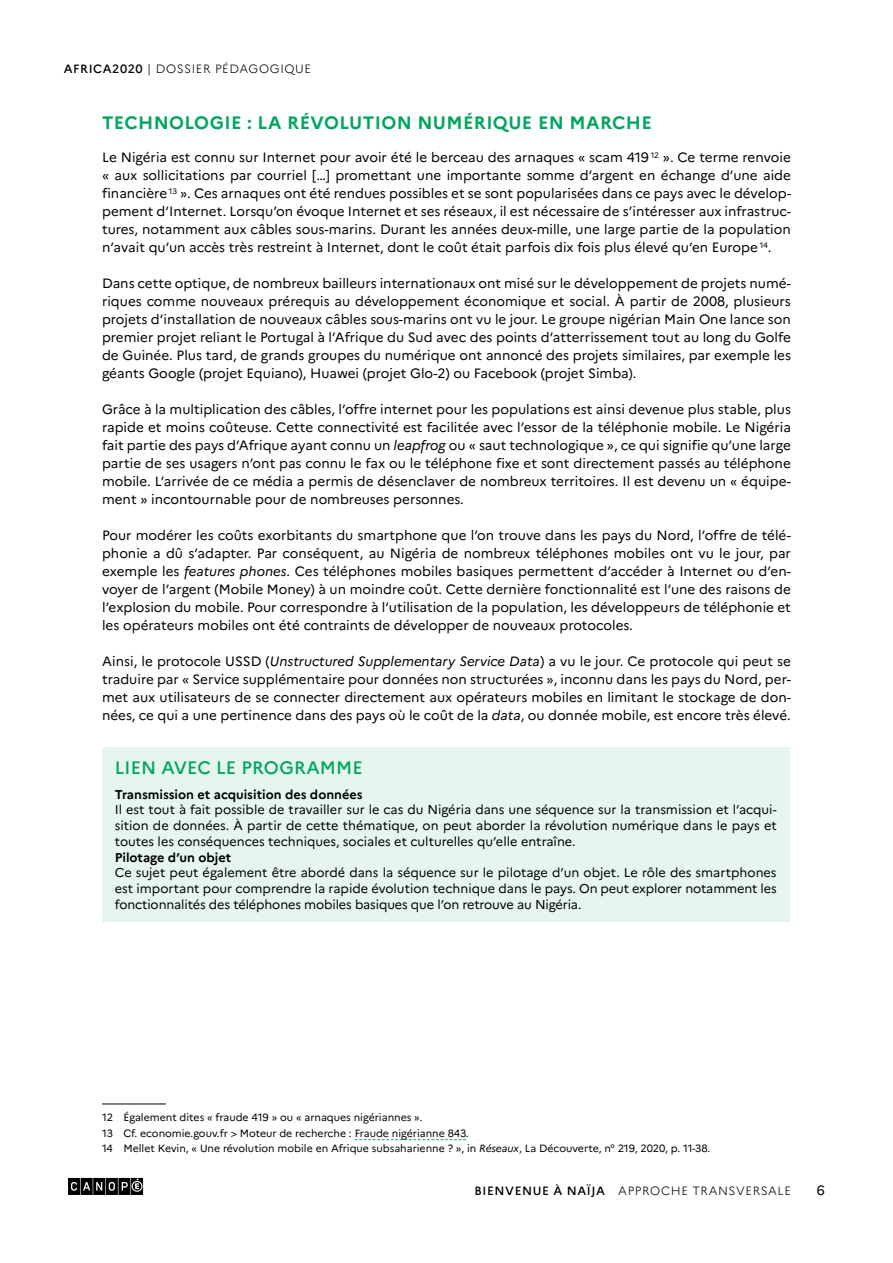
<style>
.page{position:relative;width:893px;height:1263px;background:#fff}
.page>*{position:absolute;margin:0;border:0;box-sizing:border-box;transform-origin:0 0}
.t1{font:700 18px "Marianne";letter-spacing:.02em;color:#00a65e}
.t2{font:500 18px "Marianne";letter-spacing:.01em;color:#00a65e}
.t3{font:13.5px/18px "Marianne";color:#000;text-align:justify}
.t4{font:12.75px/15.8px "Marianne";letter-spacing:-.01em;color:#000;text-align:justify}
.t5{font:700 12.75px "Marianne";color:#000}
.t6{font:300 12px "Marianne";letter-spacing:.05em;color:#000}
.t7{font:500 12px "Marianne";letter-spacing:.05em;color:#000}
.t8{font:10.5px/15.8px "Marianne";color:#000}
.s1{font-weight:500}
.s2{font-style:italic}
</style>
<div class="page">
<svg style="left:68px;top:1178px;width:75px;height:17px"></svg>
<div style="left:102px;top:748px;width:687px;height:174px;background:#e6f6ef"></div>
<hr style="left:102px;top:1103px;width:64px;height:1px;background:#000">
<svg style="left:355px;top:1139px;width:111px;height:1px"></svg>
<p class="t6" style="left:64px;top:61px;width:249px"><span class="s1">AFRICA2020</span> | DOSSIER PÉDAGOGIQUE</p>
<h1 class="t1" style="left:102px;top:111px;width:551px">TECHNOLOGIE : LA RÉVOLUTION NUMÉRIQUE EN MARCHE</h1>
<p class="t3" style="left:102px;top:148px;width:691px">Le Nigéria est connu sur Internet pour avoir été le berceau des arnaques « scam 419 <sup>12</sup> ». Ce terme renvoie « aux sollicitations par courriel […] promettant une importante somme d’argent en échange d’une aide financière <sup>13</sup> ». Ces arnaques ont été rendues possibles et se sont popularisées dans ce pays avec le dévelop&shy;pement d’Internet. Lorsqu’on évoque Internet et ses réseaux, il est nécessaire de s’intéresser aux infrastruc&shy;tures, notamment aux câbles sous-marins. Durant les années deux-mille, une large partie de la population n’avait qu’un accès très restreint à Internet, dont le coût était parfois dix fois plus élevé qu’en Europe <sup>14</sup>.</p>
<p class="t3" style="left:102px;top:274px;width:690px">Dans cette optique, de nombreux bailleurs internationaux ont misé sur le développement de projets numé&shy;riques comme nouveaux prérequis au développement économique et social. À partir de 2008, plusieurs projets d’installation de nouveaux câbles sous-marins ont vu le jour. Le groupe nigérian Main One lance son premier projet reliant le Portugal à l’Afrique du Sud avec des points d’atterrissement tout au long du Golfe de Guinée. Plus tard, de grands groupes du numérique ont annoncé des projets similaires, par exemple les géants Google (projet Equiano), Huawei (projet Glo-2) ou Facebook (projet Simba).</p>
<p class="t3" style="left:102px;top:400px;width:690px">Grâce à la multiplication des câbles, l’offre internet pour les populations est ainsi devenue plus stable, plus rapide et moins coûteuse. Cette connectivité est facilitée avec l’essor de la téléphonie mobile. Le Nigéria fait partie des pays d’Afrique ayant connu un <span class="s2">leapfrog</span> ou « saut technologique », ce qui signifie qu’une large partie de ses usagers n’ont pas connu le fax ou le téléphone fixe et sont directement passés au téléphone mobile. L’arrivée de ce média a permis de désenclaver de nombreux territoires. Il est devenu un « équipe&shy;ment » incontournable pour de nombreuses personnes.</p>
<p class="t3" style="left:102px;top:526px;width:690px">Pour modérer les coûts exorbitants du smartphone que l’on trouve dans les pays du Nord, l’offre de télé&shy;phonie a dû s’adapter. Par conséquent, au Nigéria de nombreux téléphones mobiles ont vu le jour, par exemple les <span class="s2">features phones</span>. Ces téléphones mobiles basiques permettent d’accéder à Internet ou d’en&shy;voyer de l’argent (Mobile Money) à un moindre coût. Cette dernière fonctionnalité est l’une des raisons de l’explosion du mobile. Pour correspondre à l’utilisation de la population, les développeurs de téléphonie et les opérateurs mobiles ont été contraints de développer de nouveaux protocoles.</p>
<p class="t3" style="left:102px;top:652px;width:690px">Ainsi, le protocole USSD (<span class="s2">Unstructured Supplementary Service Data</span>) a vu le jour. Ce protocole qui peut se traduire par « Service supplémentaire pour données non structurées », inconnu dans les pays du Nord, per&shy;met aux utilisateurs de se connecter directement aux opérateurs mobiles en limitant le stockage de don&shy;nées, ce qui a une pertinence dans des pays où le coût de la <span class="s2">data</span>, ou donnée mobile, est encore très élevé.</p>
<h1 class="t2" style="left:115px;top:757px;width:249px">LIEN AVEC LE PROGRAMME</h1>
<p class="t5" style="left:115px;top:786px;width:249px">Transmission et acquisition des données</p>
<p class="t4" style="left:115px;top:802px;width:663px">Il est tout à fait possible de travailler sur le cas du Nigéria dans une séquence sur la transmission et l’acqui&shy;sition de données. À partir de cette thématique, on peut aborder la révolution numérique dans le pays et toutes les conséquences techniques, sociales et culturelles qu’elle entraîne.</p>
<p class="t5" style="left:115px;top:849px;width:118px">Pilotage d’un objet</p>
<p class="t4" style="left:115px;top:865px;width:663px">Ce sujet peut également être abordé dans la séquence sur le pilotage d’un objet. Le rôle des smartphones est important pour comprendre la rapide évolution technique dans le pays. On peut explorer notamment les fonctionnalités des téléphones mobiles basiques que l’on retrouve au Nigéria.</p>
<p class="t8" style="left:102px;top:1109px;width:610px">12 Également dites « fraude 419 » ou « arnaques nigériannes ».<br>13 Cf. economie.gouv.fr &gt; Moteur de recherche : Fraude nigérianne 843.<br>14 Mellet Kevin, « Une révolution mobile en Afrique subsaharienne ? », in <span class="s2">Réseaux</span>, La Découverte, n° 219, 2020, p. 11-38.</p>
<p class="t7" style="left:475px;top:1183px;width:130px">BIE NVE NUE À NAÏJA</p>
<p class="t6" style="left:618px;top:1183px;width:174px">APPROCHE TRANSVERSALE</p>
<p class="t3" style="left:817px;top:1181px;width:10px">6</p>
</div>
